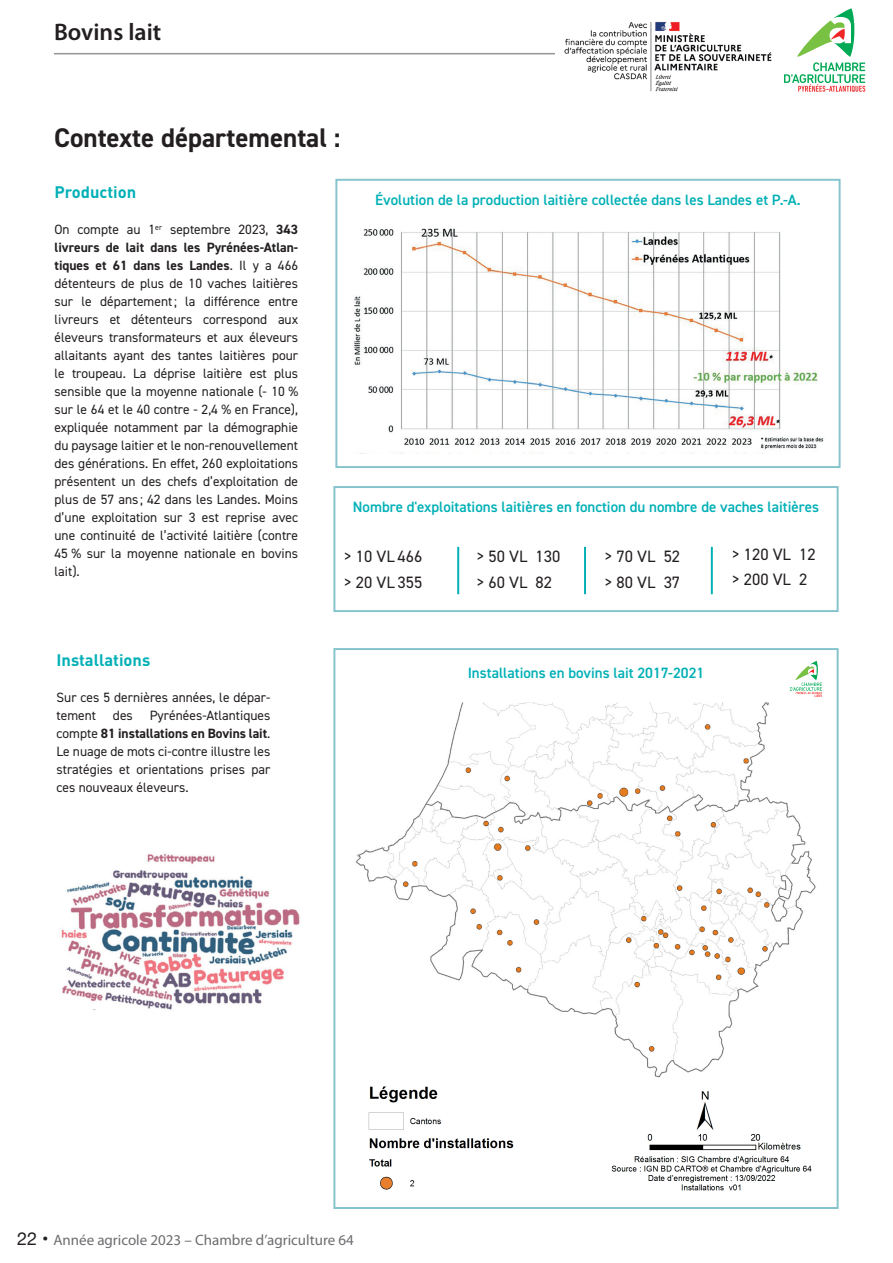
<style>
.page{position:relative;width:893px;height:1263px;background:#fff}
.page>*{position:absolute;margin:0;border:0;box-sizing:border-box;transform-origin:0 0}
.texte{font:700 27px "DIN2014";color:#231f20}
.t1{font:600 24px "Myriad Pro";color:#231f20}
.texte-2{font:16.5px "DIN2014";color:#231f20}
.texte-3{font:700 16.5px "DIN Pro";color:#00b0b6}
.texte-4{font:600 15px "DIN2014";color:#00b0b6}
.t2{font:15px "Myriad Pro";color:#6c6d70}
.texte-5{font:13.5px/18px "DIN2014";color:#231f20;text-align:justify}
.s1{font-weight:700}
.s2{font-family:"Helvetica Neue";font-size:18px;color:#231f20}
</style>
<div class="page">
<hr style="left:54px;top:53px;width:510px;height:1px;background:#939598">
<img style="left:556px;top:21px;width:216px;height:71px">
<svg style="left:784px;top:9px;width:81px;height:83px"></svg>
<img style="left:61px;top:853px;width:239px;height:157px">
<div style="left:335px;top:179px;width:506px;height:289px;border:2px solid #86c4cd"></div>
<div style="left:333px;top:648px;width:506px;height:561px;border:2px solid #86c4cd"></div>
<div style="left:333px;top:486px;width:506px;height:126px;border:2px solid #86c4cd"></div>
<img style="left:354px;top:228px;width:470px;height:224px">
<hr style="left:457px;top:547px;width:2px;height:47px;background:#00b0b6">
<hr style="left:584px;top:547px;width:2px;height:47px;background:#00b0b6">
<hr style="left:711px;top:547px;width:2px;height:47px;background:#00b0b6">
<img style="left:356px;top:702px;width:460px;height:376px">
<img style="left:789px;top:661px;width:34px;height:36px">
<img style="left:356px;top:1071px;width:204px;height:119px">
<img style="left:611px;top:1091px;width:201px;height:100px">
<p class="t1" style="left:54px;top:19px;width:109px">Bovins lait</p>
<p class="texte" style="left:54px;top:120px;width:288px">Contexte départemental :</p>
<p class="texte-3" style="left:55px;top:181px;width:83px">Production</p>
<p class="texte-5" style="left:55px;top:220px;width:245px">On compte au 1<sup>er</sup> septembre 2023, <span class="s1">343 livreurs de lait dans les Pyrénées-Atlan&shy;tiques et 61 dans les Landes</span>. Il y a 466 détenteurs de plus de 10 vaches laitières sur le département; la différence entre livreurs et détenteurs correspond aux éleveurs transformateurs et aux éleveurs allaitants ayant des tantes laitières pour le troupeau. La déprise laitière est plus sensible que la moyenne nationale (- 10 % sur le 64 et le 40 contre - 2,4 % en France), expliquée notamment par la démographie du paysage laitier et le non-renouvellement des générations. En effet, 260 exploitations présentent un des chefs d’exploitation de plus de 57 ans ; 42 dans les Landes. Moins d’une exploitation sur 3 est reprise avec une continuité de l’activité laitière (contre 45 % sur la moyenne nationale en bovins lait).</p>
<p class="texte-4" style="left:375px;top:190px;width:427px">Évolution de la production laitière collectée dans les Landes et P.-A.</p>
<p class="texte-4" style="left:353px;top:497px;width:468px">Nombre d'exploitations laitières en fonction du nombre de vaches laitières</p>
<p class="texte-2" style="left:731px;top:544px;width:86px">&gt; 120 VL 12</p>
<p class="texte-2" style="left:731px;top:569px;width:77px">&gt; 200 VL 2</p>
<p class="texte-2" style="left:344px;top:546px;width:80px">&gt; 10 VL 466</p>
<p class="texte-2" style="left:344px;top:572px;width:80px">&gt; 20 VL 355</p>
<p class="texte-2" style="left:476px;top:546px;width:86px">&gt; 50 VL 130</p>
<p class="texte-2" style="left:476px;top:572px;width:77px">&gt; 60 VL 82</p>
<p class="texte-2" style="left:604px;top:546px;width:77px">&gt; 70 VL 52</p>
<p class="texte-2" style="left:604px;top:572px;width:77px">&gt; 80 VL 37</p>
<p class="texte-3" style="left:57px;top:649px;width:95px">Installations</p>
<p class="texte-5" style="left:57px;top:688px;width:215px">Sur ces 5 dernières années, le dépar&shy;tement des Pyrénées-Atlantiques compte <span class="s1">81 installations en Bovins lait</span>.<br>Le nuage de mots ci-contre illustre les stratégies et orientations prises par ces nouveaux éleveurs.</p>
<p class="texte-4" style="left:468px;top:663px;width:238px">Installations en bovins lait 2017-2021</p>
<p class="t2" style="left:17px;top:1232px;width:338px"><span class="s2">22 •</span> Année agricole 2023 – Chambre d’agriculture 64</p>
</div>
